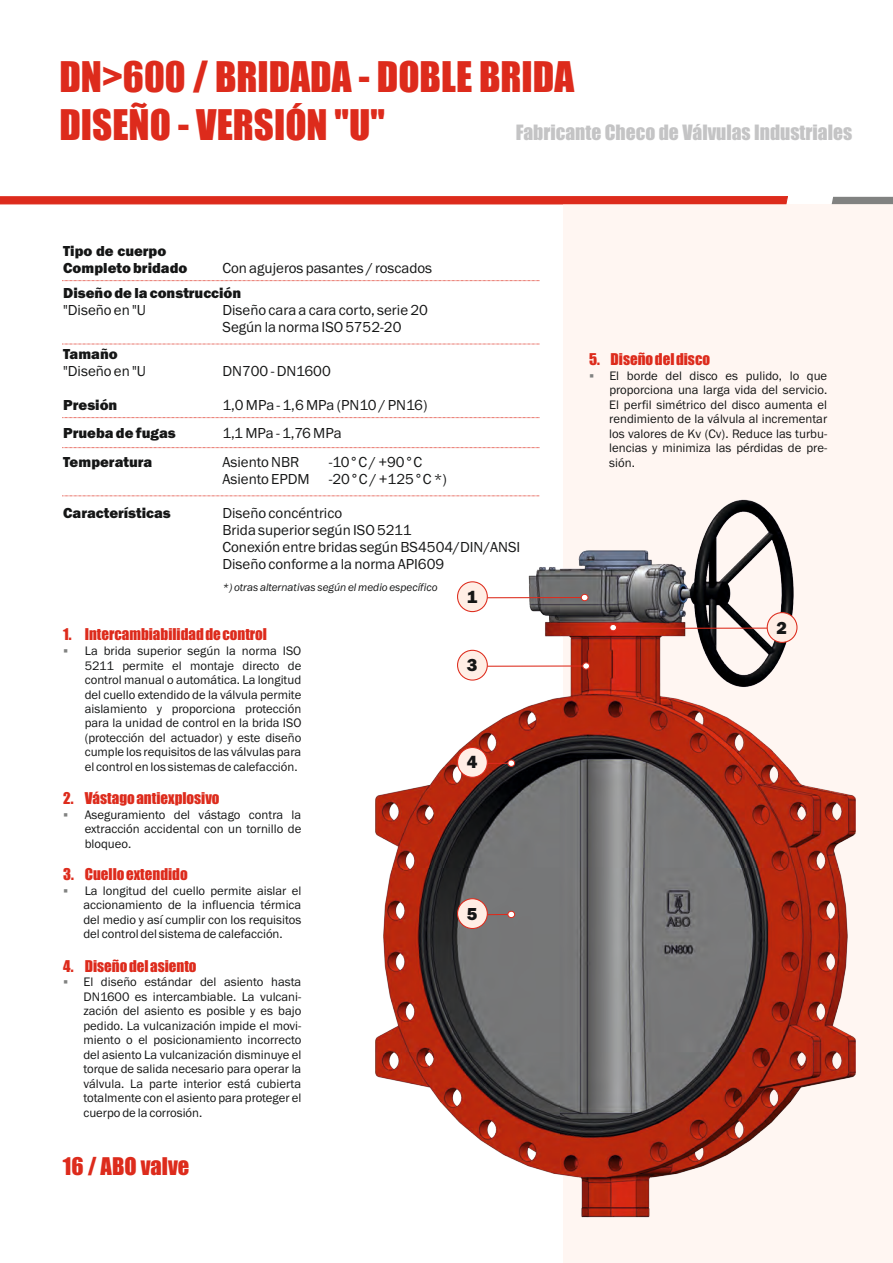
<style>
.page{position:relative;width:893px;height:1263px;background:#fff}
.page>*{position:absolute;margin:0;border:0;box-sizing:border-box;transform-origin:0 0}
.t1{font:39px/47.5px "Impact";color:#dd2b1c}
.t2{font:22.5px "Impact";color:#dd2b1c}
.t3{font:19.5px "Impact";color:#c4c4c5}
.t4{font:800 18px "Franklin Gothic";color:#151616}
.t5{font:15px/17px "Franklin Gothic";color:#151616}
.t6{font:800 15px/17px "Franklin Gothic";color:#151616}
.t7{font:15px "Impact";color:#dd2b1c}
.t8{font:12.75px/14.4px "Franklin Gothic";color:#151616;text-align:justify}
.t9{font:italic 11.25px "Franklin Gothic";color:#151616}
.s1{font-weight:400}
.s2{color:#818281}
</style>
<div class="page">
<svg style="left:0;top:196px;width:788px;height:8px;background:#dd2d1e"></svg>
<svg style="left:832px;top:197px;width:61px;height:7px"></svg>
<div style="left:563px;top:204px;width:330px;height:1059px;background:#fff6f2"></div>
<img style="left:376px;top:499px;width:479px;height:718px">
<svg style="left:62px;top:280px;width:478px;height:1px"></svg>
<svg style="left:62px;top:447px;width:478px;height:1px"></svg>
<svg style="left:62px;top:417px;width:478px;height:1px"></svg>
<svg style="left:62px;top:344px;width:478px;height:1px"></svg>
<svg style="left:62px;top:495px;width:478px;height:1px"></svg>
<svg style="left:617px;top:627px;width:150px;height:2px"></svg>
<div style="left:457px;top:650px;width:31px;height:31px;background:#ffeee5;border:1px solid #dd2b1c;border-radius:50%"></div>
<svg style="left:486px;top:665px;width:97px;height:2px"></svg>
<div style="left:457px;top:581px;width:31px;height:31px;background:#ffeee5;border:1px solid #dd2b1c;border-radius:50%"></div>
<svg style="left:486px;top:596px;width:95px;height:3px"></svg>
<div style="left:457px;top:747px;width:31px;height:31px;background:#ffeee5;border:1px solid #dd2b1c;border-radius:50%"></div>
<svg style="left:486px;top:762px;width:22px;height:2px"></svg>
<div style="left:457px;top:898px;width:31px;height:31px;background:#ffeee5;border:1px solid #dd2b1c;border-radius:50%"></div>
<svg style="left:486px;top:913px;width:22px;height:3px"></svg>
<div style="left:581px;top:594px;width:7px;height:7px;background:#fff;border:1px solid #dd2b1c;border-radius:50%"></div>
<div style="left:610px;top:624px;width:7px;height:7px;background:#fff;border:1px solid #dd2b1c;border-radius:50%"></div>
<svg style="left:583px;top:663px;width:7px;height:6px"></svg>
<svg style="left:508px;top:760px;width:7px;height:6px"></svg>
<div style="left:508px;top:911px;width:7px;height:7px;background:#fff;border:1px solid #dd2b1c;border-radius:50%"></div>
<div style="left:767px;top:612px;width:30px;height:31px;background:#ffeee5;border:1px solid #dd2b1c;border-radius:50%"></div>
<p class="t1" style="left:59px;top:55px;width:516px">DN&gt;600 / BRIDADA - DOBLE BRIDA<br>DISEÑO - VERSIÓN "U"</p>
<p class="t3" style="left:516px;top:125px;width:338px">Fabricante Checo de Válvulas Industriales</p>
<p class="t6" style="left:63px;top:243px;width:105px">Tipo de cuerpo</p>
<p class="t6" style="left:63px;top:260px;width:126px">Completo bridado</p>
<p class="t5" style="left:222px;top:260px;width:211px">Con agujeros pasantes / roscados</p>
<p class="t6" style="left:63px;top:286px;width:180px">Diseño de la construcción <span class="s1">"Diseño en "U</span></p>
<p class="t5" style="left:222px;top:303px;width:207px">Diseño cara a cara corto, serie 20</p>
<p class="t6" style="left:63px;top:347px;width:56px">Tamaño</p>
<p class="t5" style="left:222px;top:320px;width:181px">Según la norma ISO 5752-20</p>
<p class="t5" style="left:63px;top:364px;width:84px">"Diseño en "U</p>
<p class="t5" style="left:222px;top:364px;width:110px">DN700 - DN1600</p>
<p class="t6" style="left:63px;top:398px;width:56px">Presión</p>
<p class="t5" style="left:222px;top:398px;width:207px">1,0 MPa - 1,6 MPa (PN10 / PN16)</p>
<p class="t6" style="left:63px;top:425px;width:114px">Prueba de fugas</p>
<p class="t5" style="left:222px;top:425px;width:121px">1,1 MPa - 1,76 MPa</p>
<p class="t6" style="left:63px;top:454px;width:91px">Temperatura</p>
<p class="t5" style="left:222px;top:454px;width:78px">Asiento NBR</p>
<p class="t5" style="left:329px;top:454px;width:95px">-10°C / +90°C</p>
<p class="t6" style="left:63px;top:505px;width:109px">Características</p>
<p class="t5" style="left:222px;top:505px;width:121px">Diseño concéntrico</p>
<p class="t5" style="left:222px;top:471px;width:89px">Asiento EPDM</p>
<p class="t5" style="left:329px;top:471px;width:120px">-20°C / +125°C *)</p>
<p class="t5" style="left:222px;top:522px;width:191px">Brida superior según ISO 5211</p>
<p class="t5" style="left:222px;top:539px;width:299px">Conexión entre bridas según BS4504/DIN/ANSI<br>Diseño conforme a la norma API609</p>
<p class="t9" style="left:222px;top:583px;width:217px">*) otras alternativas según el medio específico</p>
<p class="t7" style="left:63px;top:628px;width:205px">1. Intercambiabilidad de control</p>
<p class="t8" style="left:85px;top:645px;width:218px;text-indent:-22px"><span class="s2">▪</span> La brida superior según la norma ISO 5211 permite el montaje directo de control manual o automática. La longitud del cuello extendido de la válvula permite aislamiento y proporciona protección para la unidad de control en la brida ISO (protección del actuador) y este diseño cumple los requisitos de las válvulas para el control en los sistemas de calefacción.</p>
<p class="t7" style="left:63px;top:792px;width:158px">2. Vástago antiexplosivo</p>
<p class="t8" style="left:85px;top:808px;width:218px;text-indent:-22px"><span class="s2">▪</span> Aseguramiento del vástago contra la extracción accidental con un tornillo de bloqueo.</p>
<p class="t8" style="left:83px;top:884px;width:219px;text-indent:-20px"><span class="s2">▪</span> La longitud del cuello permite aislar el accionamiento de la influencia térmica del medio y así cumplir con los requisitos del control del sistema de calefacción.</p>
<p class="t7" style="left:63px;top:868px;width:126px">3. Cuello extendido</p>
<p class="t7" style="left:63px;top:960px;width:135px">4. Diseño del asiento</p>
<p class="t8" style="left:83px;top:976px;width:219px;text-indent:-20px"><span class="s2">▪</span> El diseño estándar del asiento hasta DN1600 es intercambiable. La vulcani&shy;zación del asiento es posible y es bajo pedido. La vulcanización impide el movi&shy;miento o el posicionamiento incorrecto del asiento La vulcanización disminuye el torque de salida necesario para operar la válvula. La parte interior está cubierta totalmente con el asiento para proteger el cuerpo de la corrosión.</p>
<p class="t2" style="left:63px;top:1157px;width:128px">16 / ABO valve</p>
<p class="t4" style="left:467px;top:590px;width:12px">1</p>
<p class="t4" style="left:467px;top:659px;width:12px">3</p>
<p class="t4" style="left:467px;top:756px;width:12px">4</p>
<p class="t4" style="left:467px;top:907px;width:12px">5</p>
<p class="t7" style="left:589px;top:353px;width:123px">5. Diseño del disco</p>
<p class="t8" style="left:609px;top:370px;width:219px;text-indent:-20px"><span class="s2">▪</span> El borde del disco es pulido, lo que proporciona una larga vida del servicio.<br>El perfil simétrico del disco aumenta el rendimiento de la válvula al incrementar los valores de Kv (Cv). Reduce las turbu&shy;lencias y minimiza las pérdidas de pre&shy;sión.</p>
<p class="t4" style="left:776px;top:621px;width:12px">2</p>
</div>
